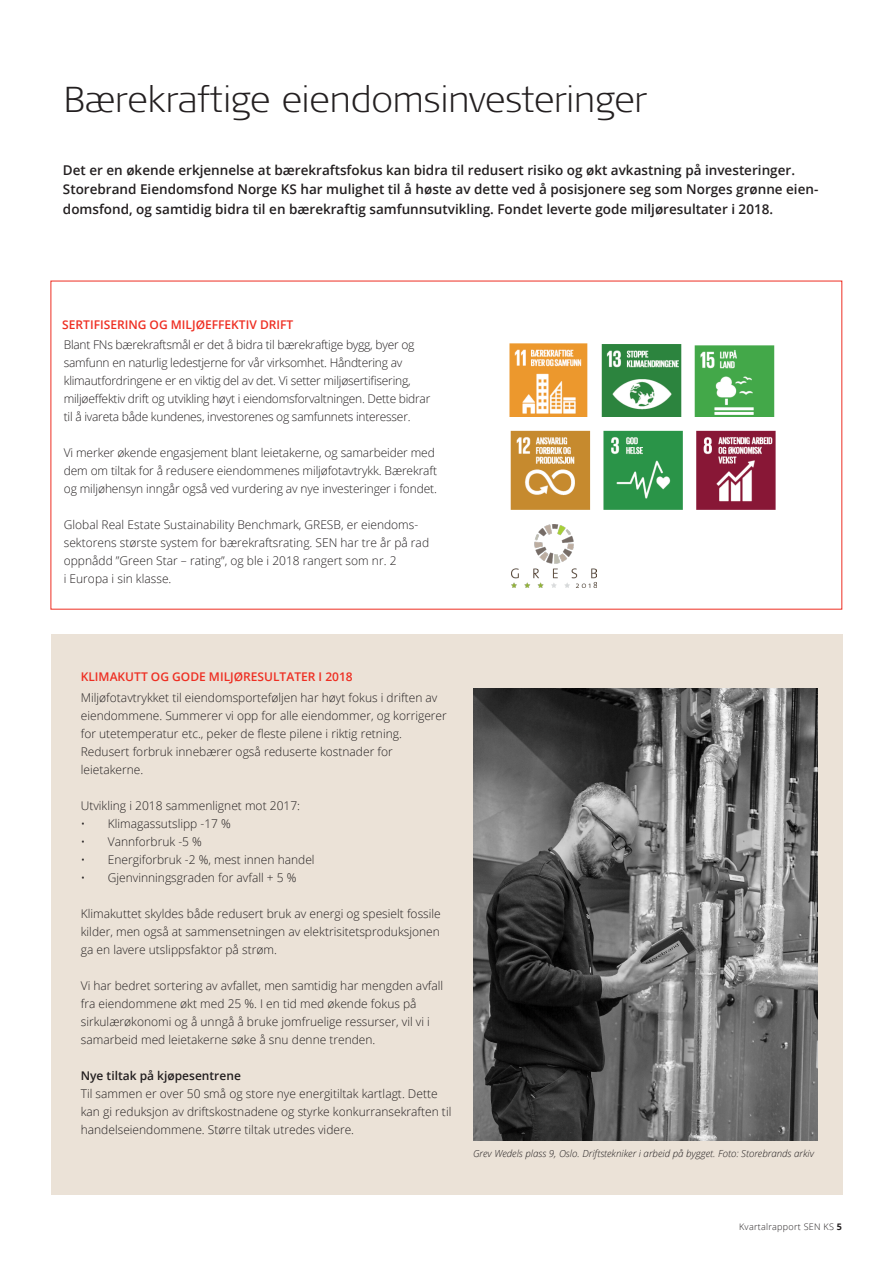
<style>
.page{position:relative;width:893px;height:1263px;background:#fff}
.page>*{position:absolute;margin:0;border:0;box-sizing:border-box;transform-origin:0 0}
.Hovedoverskrift{font:300 expanded 36px "Signa OT";color:#231f20}
.Ingress{font:600 13.5px/19.5px "Open Sans";color:#231f20}
.Brødtekst_8_12{font:300 12px/18px "Open Sans";color:#231f20}
.Brødtekst_8_12-2{font:300 12px/18px "Open Sans";letter-spacing:-.02em;color:#231f20}
.Mellomtittel_nivå_2{font:300 12px/18px "Open Sans";color:#231f20}
.Mellomtittel_nivå_2-2{font:600 12px "Open Sans";color:#ee2e22}
.Brødtekst_8_12-3{font:600 12px "Open Sans";color:#231f20}
.Fotnote_for_brødteks{font:italic 300 9.75px "Open Sans";color:#231f20}
.t1{font:300 9px "Open Sans";letter-spacing:.03em;color:#231f20}
.s1{font-weight:700}
</style>
<div class="page">
<img style="left:511px;top:524px;width:86px;height:63px">
<div style="left:51px;top:635px;width:791px;height:560px;background:#ebe2d7"></div>
<img style="left:473px;top:688px;width:345px;height:452px">
<img style="left:509px;top:343px;width:266px;height:74px">
<img style="left:510px;top:430px;width:266px;height:80px">
<p class="Hovedoverskrift" style="left:64px;top:78px;width:585px">Bærekraftige eiendomsinvesteringer</p>
<p class="Ingress" style="left:63px;top:160px;width:757px">Det er en økende erkjennelse at bærekraftsfokus kan bidra til redusert risiko og økt avkastning på investeringer.<br>Storebrand Eiendomsfond Norge KS har mulighet til å høste av dette ved å posisjonere seg som Norges grønne eien&shy;domsfond, og samtidig bidra til en bærekraftig samfunnsutvikling. Fondet leverte gode miljøresultater i 2018.</p>
<p class="Mellomtittel_nivå_2-2" style="left:62px;top:316px;width:233px">SERTIFISERING OG MILJØEFFEKTIV DRIFT</p>
<p class="Brødtekst_8_12-2" style="left:64px;top:336px;width:368px">Blant FNs bærekraftsmål er det å bidra til bærekraftige bygg, byer og samfunn en naturlig ledestjerne for vår virksomhet. Håndtering av klimautfordringene er en viktig del av det. Vi setter miljøsertifisering, miljøeffektiv drift og utvikling høyt i eiendomsforvaltningen. Dette bidrar til å ivareta både kundenes, investorenes og samfunnets interesser.</p>
<p class="Brødtekst_8_12" style="left:64px;top:444px;width:375px">Vi merker økende engasjement blant leietakerne, og samarbeider med dem om tiltak for å redusere eiendommenes miljøfotavtrykk. Bærekraft og miljøhensyn inngår også ved vurdering av nye investeringer i fondet.</p>
<p class="Brødtekst_8_12" style="left:64px;top:516px;width:367px">Global Real Estate Sustainability Benchmark, GRESB, er eiendoms&shy;sektorens største system for bærekraftsrating. SEN har tre år på rad oppnådd ”Green Star – rating”, og ble i 2018 rangert som nr. 2<br>i Europa i sin klasse.</p>
<p class="Mellomtittel_nivå_2-2" style="left:81px;top:669px;width:274px">KLIMAKUTT OG GODE MILJØRESULTATER I 2018</p>
<p class="Mellomtittel_nivå_2" style="left:81px;top:689px;width:368px">Miljøfotavtrykket til eiendomsporteføljen har høyt fokus i driften av eiendommene. Summerer vi opp for alle eiendommer, og korrigerer for utetemperatur etc., peker de fleste pilene i riktig retning.<br>Redusert forbruk innebærer også reduserte kostnader for leietakerne.</p>
<p class="Mellomtittel_nivå_2" style="left:81px;top:797px;width:221px">Utvikling i 2018 sammenlignet mot 2017:</p>
<p class="Brødtekst_8_12" style="left:81px;top:815px;width:152px">• Klimagassutslipp -17 %</p>
<p class="Brødtekst_8_12" style="left:81px;top:833px;width:123px">• Vannforbruk -5 %</p>
<p class="Brødtekst_8_12" style="left:81px;top:851px;width:235px">• Energiforbruk -2 %, mest innen handel</p>
<p class="Brødtekst_8_12" style="left:81px;top:869px;width:217px">• Gjenvinningsgraden for avfall + 5 %</p>
<p class="Brødtekst_8_12" style="left:81px;top:905px;width:362px;text-align:justify">Klimakuttet skyldes både redusert bruk av energi og spesielt fossile kilder, men også at sammensetningen av elektrisitetsproduksjonen ga en lavere utslippsfaktor på strøm.</p>
<p class="Brødtekst_8_12" style="left:81px;top:977px;width:364px">Vi har bedret sortering av avfallet, men samtidig har mengden avfall fra eiendommene økt med 25 %. I en tid med økende fokus på sirkulærøkonomi og å unngå å bruke jomfruelige ressurser, vil vi i samarbeid med leietakerne søke å snu denne trenden.</p>
<p class="Brødtekst_8_12-3" style="left:81px;top:1068px;width:162px">Nye tiltak på kjøpesentrene</p>
<p class="Brødtekst_8_12" style="left:81px;top:1085px;width:372px">Til sammen er over 50 små og store nye energitiltak kartlagt. Dette kan gi reduksjon av driftskostnadene og styrke konkurransekraften til handelseiendommene. Større tiltak utredes videre.</p>
<p class="Fotnote_for_brødteks" style="left:473px;top:1146px;width:343px">Grev Wedels plass 9, Oslo. Driftstekniker i arbeid på bygget. Foto: Storebrands arkiv</p>
<p class="t1" style="left:739px;top:1220px;width:104px">Kvartalrapport SEN KS <span class="s1">5</span></p>
</div>
